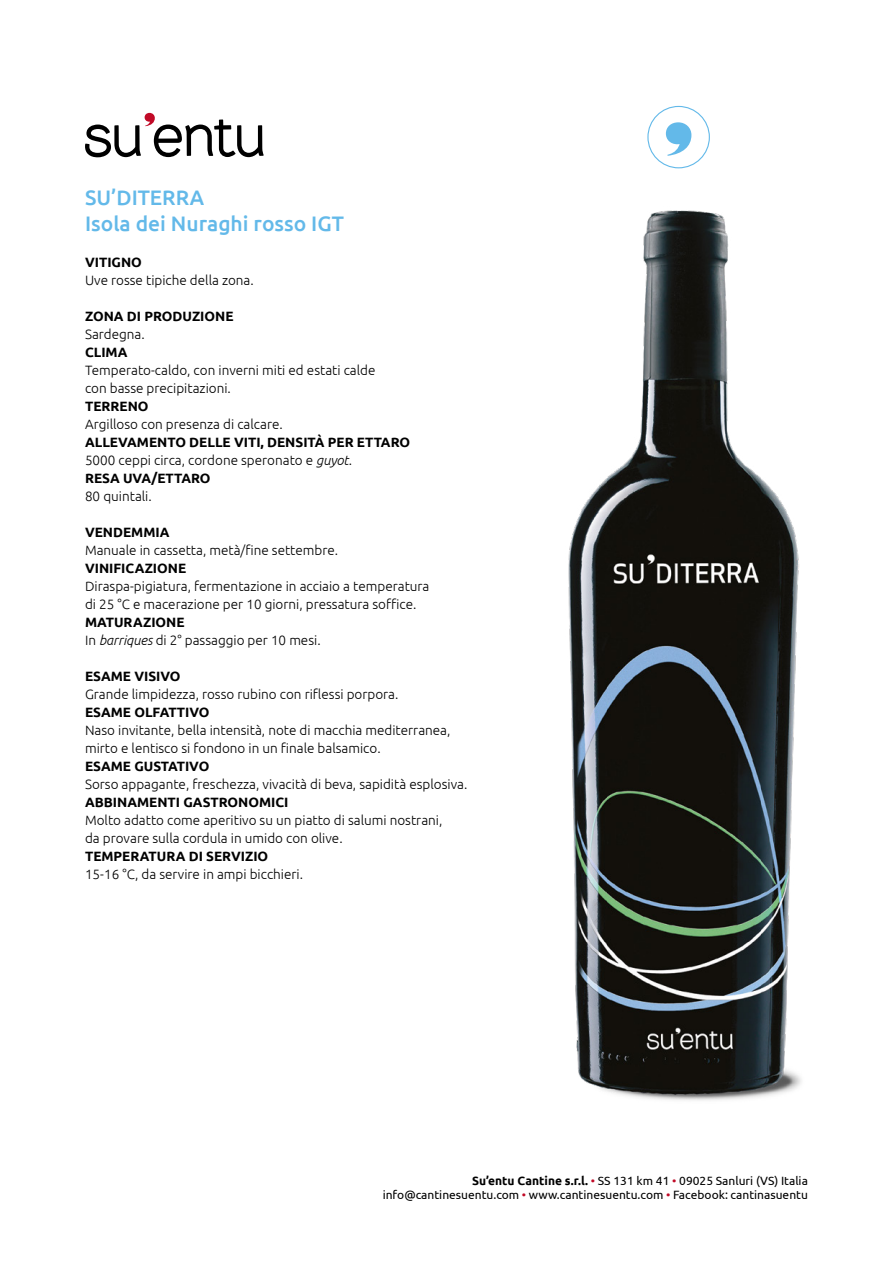
<style>
.page{position:relative;width:893px;height:1263px;background:#fff}
.page>*{position:absolute;margin:0;border:0;box-sizing:border-box;transform-origin:0 0}
.t1{font:500 21px/25.2px "Ubuntu";color:#63b9e9}
.t2{font:300 13.5px/18px "Ubuntu";color:#000}
.t3{font:700 13.5px/18px "Ubuntu";color:#000}
.t4{font:12px/14.4px "Ubuntu";color:#000;text-align:right}
.s1{font-weight:300}
.s2{font-weight:300;font-style:italic}
.s3{font-weight:700}
.s4{font-style:italic}
.s5{color:#c10a27}
</style>
<div class="page">
<svg style="left:85px;top:113px;width:179px;height:44px"></svg>
<img style="left:568px;top:210px;width:233px;height:891px">
<div style="left:647px;top:106px;width:63px;height:62px;border:1px solid #63b9e9;border-radius:50%"></div>
<svg style="left:666px;top:122px;width:25px;height:34px"></svg>
<h1 class="t1" style="left:85px;top:184px;width:260px">SU’DITERRA<br>Isola dei Nuraghi rosso IGT</h1>
<p class="t3" style="left:85px;top:253px;width:58px">VITIGNO</p>
<p class="t2" style="left:85px;top:270px;width:170px">Uve rosse tipiche della zona.</p>
<p class="t3" style="left:85px;top:307px;width:150px">ZONA DI PRODUZIONE</p>
<p class="t2" style="left:85px;top:324px;width:61px">Sardegna.</p>
<p class="t3" style="left:85px;top:343px;width:44px">CLIMA</p>
<p class="t2" style="left:85px;top:360px;width:292px">Temperato-caldo, con inverni miti ed estati calde con basse precipitazioni.</p>
<p class="t3" style="left:85px;top:396px;width:65px">TERRENO</p>
<p class="t2" style="left:85px;top:414px;width:199px">Argilloso con presenza di calcare.</p>
<p class="t3" style="left:85px;top:432px;width:327px">ALLEVAMENTO DELLE VITI, DENSITÀ PER ETTARO<br><span class="s1">5000 ceppi circa, cordone speronato e</span> <span class="s2">guyot</span><span class="s1">.<br></span>RESA UVA/ETTARO</p>
<p class="t2" style="left:85px;top:486px;width:68px">80 quintali.</p>
<p class="t3" style="left:85px;top:522px;width:86px">VENDEMMIA</p>
<p class="t2" style="left:85px;top:540px;width:255px">Manuale in cassetta, metà/fine settembre.</p>
<p class="t3" style="left:85px;top:558px;width:103px">VINIFICAZIONE</p>
<p class="t2" style="left:85px;top:576px;width:346px">Diraspa-pigiatura, fermentazione in acciaio a temperatura di 25 °C e macerazione per 10 giorni, pressatura soffice.</p>
<p class="t2" style="left:85px;top:612px;width:237px"><span class="s3">MATURAZIONE<br></span>In <span class="s4">barriques</span> di 2° passaggio per 10 mesi.</p>
<p class="t3" style="left:85px;top:666px;width:97px">ESAME VISIVO</p>
<p class="t2" style="left:85px;top:684px;width:315px">Grande limpidezza, rosso rubino con riflessi porpora.</p>
<p class="t3" style="left:85px;top:702px;width:126px">ESAME OLFATTIVO</p>
<p class="t2" style="left:85px;top:720px;width:367px">Naso invitante, bella intensità, note di macchia mediterranea, mirto e lentisco si fondono in un finale balsamico.</p>
<p class="t3" style="left:85px;top:756px;width:126px">ESAME GUSTATIVO</p>
<p class="t2" style="left:85px;top:774px;width:384px">Sorso appagante, freschezza, vivacità di beva, sapidità esplosiva.</p>
<p class="t3" style="left:85px;top:792px;width:205px">ABBINAMENTI GASTRONOMICI</p>
<p class="t2" style="left:85px;top:810px;width:359px">Molto adatto come aperitivo su un piatto di salumi nostrani, da provare sulla cordula in umido con olive.</p>
<p class="t3" style="left:85px;top:846px;width:185px">TEMPERATURA DI SERVIZIO</p>
<p class="t2" style="left:85px;top:864px;width:220px">15-16 °C, da servire in ampi bicchieri.</p>
<p class="t4" style="left:383px;top:1173px;width:427px"><span class="s3">Su’entu Cantine s.r.l.</span> <span class="s5">•</span> SS 131 km 41 <span class="s5">•</span> 09025 Sanluri (VS) Italia info@cantinesuentu.com <span class="s5">•</span> www.cantinesuentu.com <span class="s5">•</span> Facebook: cantinasuentu</p>
</div>
